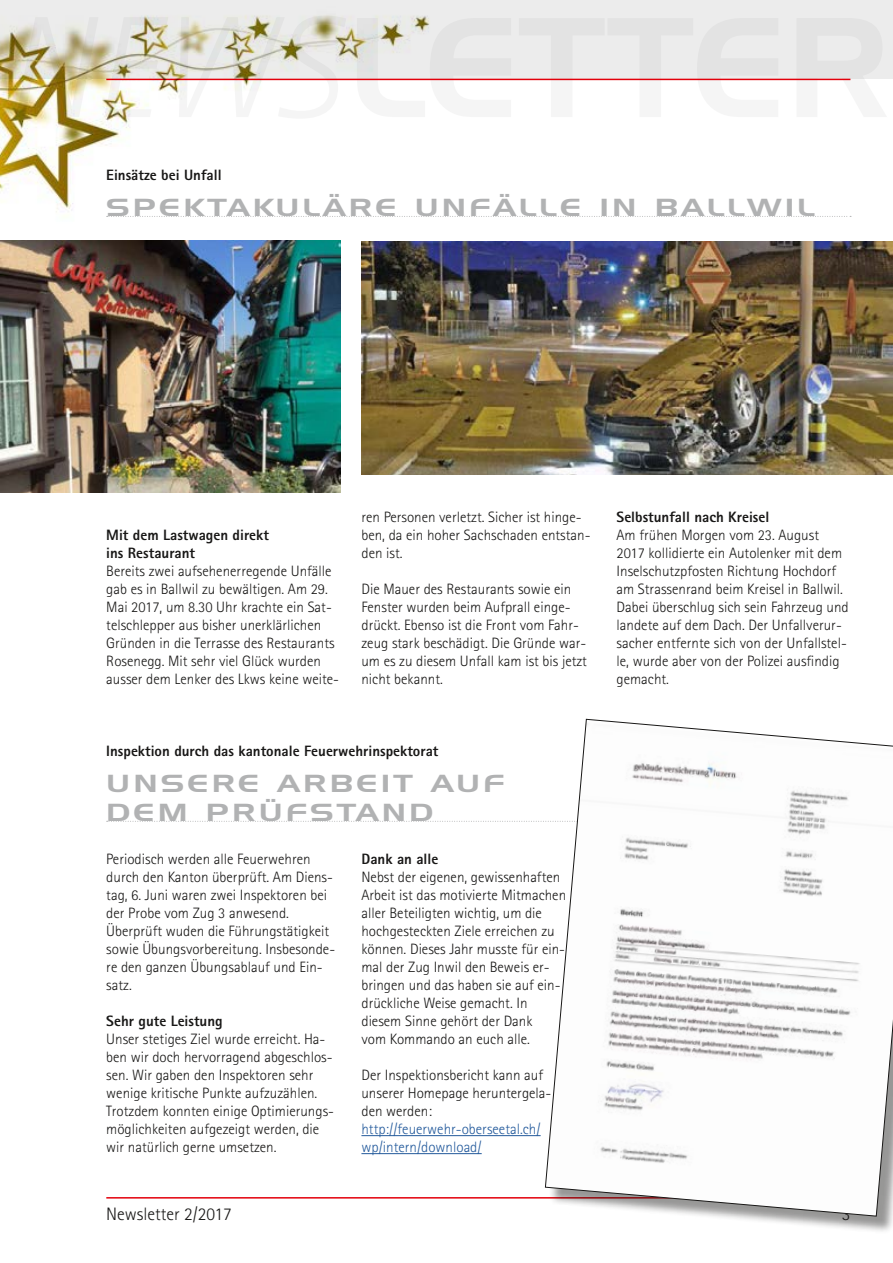
<style>
.page{position:relative;width:893px;height:1263px;background:#fff}
.page>*{position:absolute;margin:0;border:0;box-sizing:border-box;transform-origin:0 0}
.t1{font:24px/28.8px "Handel Gothic BT";letter-spacing:.1em;color:#b1b2b3;scale:1.3 1}
.t2{font:300 18px "Rotis Sans Serif";color:#181716}
.t3{font:300 15px/18px "Rotis Sans Serif";color:#181716}
.t4{font:800 15px/18px "Rotis Sans Serif";color:#181716}
.t5{font:300 15px/18px "Rotis Sans Serif";color:#22599b}
</style>
<div class="page">
<div style="left:0;top:0;width:893px;height:79px;background:#ececec"></div>
<hr style="left:106px;top:1197px;width:744px;height:1px;background:#e3000b">
<hr style="left:106px;top:79px;width:744px;height:1px;background:#e3000b">
<img style="left:0;top:15px;width:457px;height:202px">
<svg style="left:107px;top:821px;width:437px;height:1px"></svg>
<hr style="left:361px;top:1135px;width:180px;height:1px;background:#22599b">
<hr style="left:361px;top:1153px;width:121px;height:1px;background:#22599b">
<div style="left:548px;top:722px;width:345px;height:512px;background:#181716;opacity:.45"></div>
<svg style="left:545px;top:718px;width:348px;height:499px"></svg>
<svg style="left:107px;top:216px;width:744px;height:1px"></svg>
<img style="left:0;top:241px;width:340px;height:252px">
<img style="left:361px;top:242px;width:532px;height:233px">
<p class="t4" style="left:106px;top:166px;width:117px">Einsätze bei Unfall</p>
<h1 class="t1" style="left:106px;top:193px;width:546px">SPEKTAKULÄRE UNFÄLLE IN BALLWIL</h1>
<p class="t4" style="left:106px;top:526px;width:164px">Mit dem Lastwagen direkt ins Restaurant</p>
<p class="t3" style="left:106px;top:562px;width:234px">Bereits zwei aufsehenerregende Unfälle gab es in Ballwil zu bewältigen. Am 29.<br>Mai 2017, um 8.30 Uhr krachte ein Sat&shy;telschlepper aus bisher unerklärlichen Gründen in die Terrasse des Restaurants Rosenegg. Mit sehr viel Glück wurden ausser dem Lenker des Lkws keine weite-</p>
<p class="t3" style="left:361px;top:508px;width:231px">ren Personen verletzt. Sicher ist hinge&shy;ben, da ein hoher Sachschaden entstan&shy;den ist.</p>
<p class="t3" style="left:361px;top:580px;width:227px">Die Mauer des Restaurants sowie ein Fenster wurden beim Aufprall einge&shy;drückt. Ebenso ist die Front vom Fahr&shy;zeug stark beschädigt. Die Gründe war&shy;um es zu diesem Unfall kam ist bis jetzt nicht bekannt.</p>
<p class="t4" style="left:106px;top:742px;width:334px">Inspektion durch das kantonale Feuerwehrinspektorat</p>
<h1 class="t1" style="left:106px;top:769px;width:308px">UNSERE ARBEIT AUF<br>DEM PRÜFSTAND</h1>
<p class="t3" style="left:106px;top:850px;width:230px">Periodisch werden alle Feuerwehren durch den Kanton überprüft. Am Diens&shy;tag, 6. Juni waren zwei Inspektoren bei der Probe vom Zug 3 anwesend.<br>Überprüft wuden die Führungstätigkeit sowie Übungsvorbereitung. Insbesonde&shy;re den ganzen Übungsablauf und Ein&shy;satz.</p>
<p class="t4" style="left:106px;top:1012px;width:118px">Sehr gute Leistung</p>
<p class="t3" style="left:106px;top:1030px;width:229px">Unser stetiges Ziel wurde erreicht. Ha&shy;ben wir doch hervorragend abgeschlos&shy;sen. Wir gaben den Inspektoren sehr wenige kritische Punkte aufzuzählen.<br>Trotzdem konnten einige Optimierungs&shy;möglichkeiten aufgezeigt werden, die wir natürlich gerne umsetzen.</p>
<p class="t4" style="left:361px;top:850px;width:78px">Dank an alle</p>
<p class="t3" style="left:361px;top:868px;width:206px">Nebst der eigenen, gewissenhaften<br>Arbeit ist das motivierte Mitmachen aller Beteiligten wichtig, um die hochgesteckten Ziele erreichen zu können. Dieses Jahr musste für ein&shy;mal der Zug Inwil den Beweis er&shy;bringen und das haben sie auf ein&shy;drückliche Weise gemacht. In diesem Sinne gehört der Dank<br>vom Kommando an euch alle.</p>
<p class="t3" style="left:361px;top:1066px;width:191px">Der Inspektionsbericht kann auf unserer Homepage heruntergela&shy;den werden:</p>
<p class="t5" style="left:361px;top:1120px;width:181px">http://feuerwehr-oberseetal.ch/ wp/intern/download/</p>
<p class="t4" style="left:617px;top:508px;width:154px">Selbstunfall nach Kreisel</p>
<p class="t3" style="left:617px;top:526px;width:234px">Am frühen Morgen vom 23. August 2017 kollidierte ein Autolenker mit dem Inselschutzpfosten Richtung Hochdorf am Strassenrand beim Kreisel in Ballwil.<br>Dabei überschlug sich sein Fahrzeug und landete auf dem Dach. Der Unfallverur&shy;sacher entfernte sich von der Unfallstel&shy;le, wurde aber von der Polizei ausfindig gemacht.</p>
<p class="t2" style="left:106px;top:1204px;width:127px">Newsletter 2/2017</p>
<p class="t2" style="left:842px;top:1204px;width:10px">3</p>
</div>
